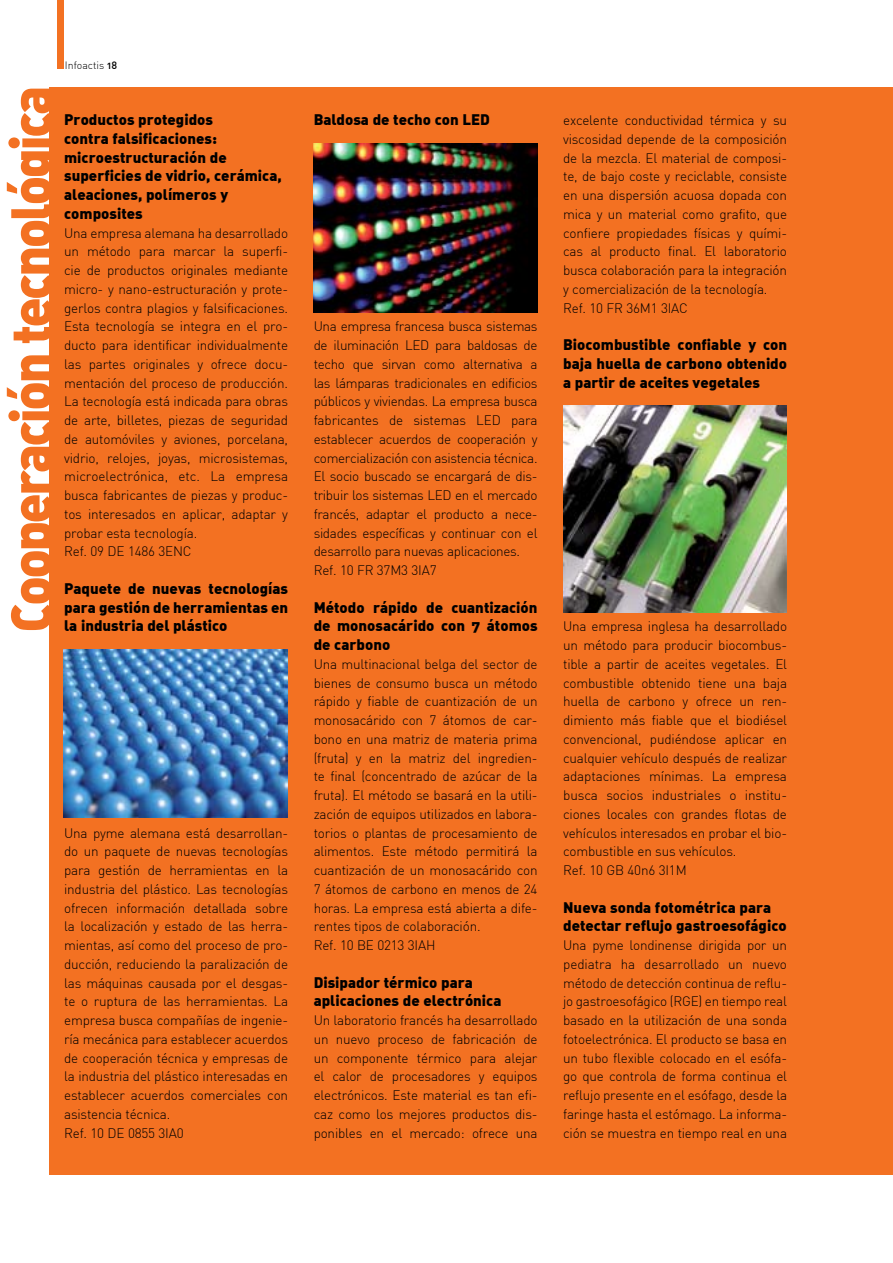
<style>
.page{position:relative;width:893px;height:1263px;background:#fff}
.page>*{position:absolute;margin:0;border:0;box-sizing:border-box;transform-origin:0 0}
.t1{font:900 57px "DIN Alternate";letter-spacing:-.05em;color:#f37122;scale:.95 1}
.t2{font:900 15px/18.8px "DIN Alternate";color:#000}
.t3{font:300 13.5px/18.8px "DIN";letter-spacing:-.015em;color:#000}
.t4{font:300 10.5px "DIN Alternate";color:#000}
.s1{font-weight:500}
</style>
<div class="page">
<div style="left:57px;top:0;width:7px;height:69px;background:#f37122"></div>
<div style="left:49px;top:87px;width:844px;height:1088px;background:#f37122"></div>
<img style="left:314px;top:143px;width:223px;height:170px">
<img style="left:64px;top:649px;width:224px;height:168px">
<img style="left:563px;top:406px;width:224px;height:207px">
<p class="t4" style="left:65px;top:59px;width:53px">Infoactis <span class="s1">18</span></p>
<h1 class="t1" style="left:-7px;top:633px;width:577px;rotate:-90deg">Cooperación tecnológica</h1>
<p class="t2" style="left:64px;top:109px;width:219px">Productos protegidos<br>contra falsificaciones: microestructuración de superficies de vidrio, cerámica, aleaciones, polímeros y composites</p>
<p class="t3" style="left:64px;top:223px;width:225px">Una empresa alemana ha desarrollado un método para marcar la superfi&shy;cie de productos originales mediante micro- y nano-estructuración y prote&shy;gerlos contra plagios y falsificaciones.<br>Esta tecnología se integra en el pro&shy;ducto para identificar individualmente las partes originales y ofrece docu&shy;mentación del proceso de producción.<br>La tecnología está indicada para obras de arte, billetes, piezas de seguridad de automóviles y aviones, porcelana, vidrio, relojes, joyas, microsistemas, microelectrónica, etc. La empresa busca fabricantes de piezas y produc&shy;tos interesados en aplicar, adaptar y probar esta tecnología.<br>Ref. 09 DE 1486 3ENC</p>
<p class="t2" style="left:64px;top:578px;width:225px;text-align:justify">Paquete de nuevas tecnologías para gestión de herramientas en la industria del plástico</p>
<p class="t3" style="left:64px;top:823px;width:225px">Una pyme alemana está desarrollan&shy;do un paquete de nuevas tecnologías para gestión de herramientas en la industria del plástico. Las tecnologías ofrecen información detallada sobre la localización y estado de las herra&shy;mientas, así como del proceso de pro&shy;ducción, reduciendo la paralización de las máquinas causada por el desgas&shy;te o ruptura de las herramientas. La empresa busca compañías de ingenie&shy;ría mecánica para establecer acuerdos de cooperación técnica y empresas de la industria del plástico interesadas en establecer acuerdos comerciales con asistencia técnica.<br>Ref. 10 DE 0855 3IA0</p>
<p class="t2" style="left:314px;top:109px;width:178px">Baldosa de techo con LED</p>
<p class="t3" style="left:314px;top:317px;width:225px">Una empresa francesa busca sistemas de iluminación LED para baldosas de techo que sirvan como alternativa a las lámparas tradicionales en edificios públicos y viviendas. La empresa busca fabricantes de sistemas LED para establecer acuerdos de cooperación y comercialización con asistencia técnica.<br>El socio buscado se encargará de dis&shy;tribuir los sistemas LED en el mercado francés, adaptar el producto a nece&shy;sidades específicas y continuar con el desarrollo para nuevas aplicaciones.<br>Ref. 10 FR 37M3 3IA7</p>
<p class="t2" style="left:314px;top:597px;width:225px;text-align:justify">Método rápido de cuantización de monosacárido con 7 átomos de carbono</p>
<p class="t3" style="left:314px;top:654px;width:225px">Una multinacional belga del sector de bienes de consumo busca un método rápido y fiable de cuantización de un monosacárido con 7 átomos de car&shy;bono en una matriz de materia prima (fruta) y en la matriz del ingredien&shy;te final (concentrado de azúcar de la fruta). El método se basará en la utili&shy;zación de equipos utilizados en labora&shy;torios o plantas de procesamiento de alimentos. Este método permitirá la cuantización de un monosacárido con 7 átomos de carbono en menos de 24 horas. La empresa está abierta a dife&shy;rentes tipos de colaboración.<br>Ref. 10 BE 0213 3IAH</p>
<p class="t2" style="left:314px;top:972px;width:189px">Disipador térmico para aplicaciones de electrónica</p>
<p class="t3" style="left:314px;top:1011px;width:225px;text-align:justify">Un laboratorio francés ha desarrollado un nuevo proceso de fabricación de un componente térmico para alejar el calor de procesadores y equipos electrónicos. Este material es tan efi&shy;caz como los mejores productos dis&shy;ponibles en el mercado: ofrece una</p>
<p class="t3" style="left:563px;top:111px;width:225px">excelente conductividad térmica y su viscosidad depende de la composición de la mezcla. El material de composi&shy;te, de bajo coste y reciclable, consiste en una dispersión acuosa dopada con mica y un material como grafito, que confiere propiedades físicas y quími&shy;cas al producto final. El laboratorio busca colaboración para la integración y comercialización de la tecnología.<br>Ref. 10 FR 36M1 3IAC</p>
<p class="t2" style="left:563px;top:334px;width:225px;text-align:justify">Biocombustible confiable y con baja huella de carbono obtenido a partir de aceites vegetales</p>
<p class="t3" style="left:563px;top:617px;width:225px">Una empresa inglesa ha desarrollado un método para producir biocombus&shy;tible a partir de aceites vegetales. El combustible obtenido tiene una baja huella de carbono y ofrece un ren&shy;dimiento más fiable que el biodiésel convencional, pudiéndose aplicar en cualquier vehículo después de realizar adaptaciones mínimas. La empresa busca socios industriales o institu&shy;ciones locales con grandes flotas de vehículos interesados en probar el bio&shy;combustible en sus vehículos.<br>Ref. 10 GB 40n6 3I1M</p>
<p class="t2" style="left:563px;top:897px;width:225px">Nueva sonda fotométrica para detectar reflujo gastroesofágico</p>
<p class="t3" style="left:563px;top:936px;width:225px;text-align:justify">Una pyme londinense dirigida por un pediatra ha desarrollado un nuevo método de detección continua de reflu&shy;jo gastroesofágico (RGE) en tiempo real basado en la utilización de una sonda fotoelectrónica. El producto se basa en un tubo flexible colocado en el esófa&shy;go que controla de forma continua el reflujo presente en el esófago, desde la faringe hasta el estómago. La informa&shy;ción se muestra en tiempo real en una</p>
</div>
